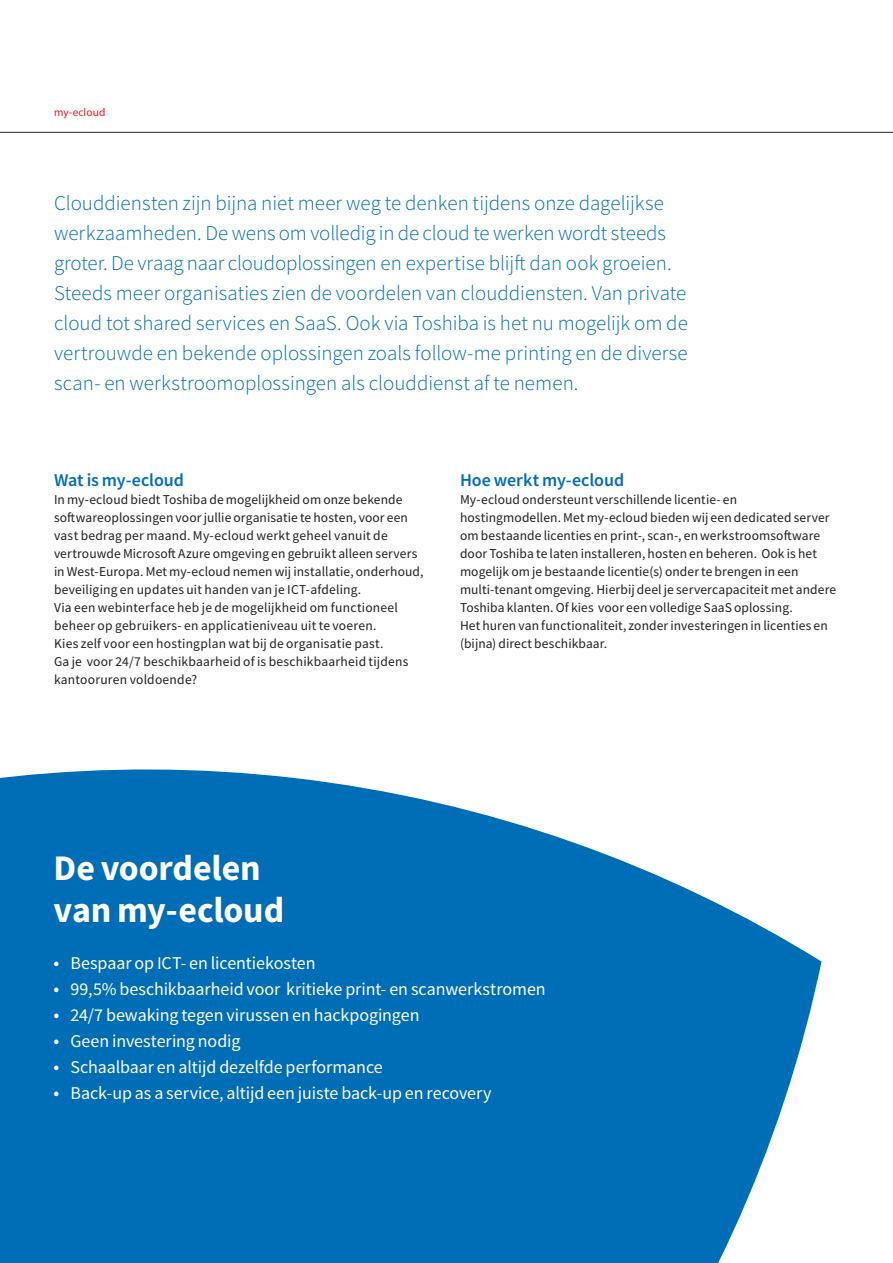
<style>
.page{position:relative;width:893px;height:1263px;background:#fff}
.page>*{position:absolute;margin:0;border:0;box-sizing:border-box;transform-origin:0 0}
.Headline_24pt{font:700 36px/42px "Toshiba Sans";letter-spacing:-.005em;color:#fff}
.QUOTE{font:300 21px/30px "Toshiba Sans";color:#006db7}
.t1{font:18px "Toshiba Sans";letter-spacing:-.005em;color:#fff}
.Continuous_text_9pt{font:500 18px "Toshiba Sans";color:#006db7}
.Sub_heading_level_1{font:500 18px "Toshiba Sans";letter-spacing:-.005em;color:#006db7}
.Continuous_text_9pt-2{font:13.5px/18px "Toshiba Sans";letter-spacing:.01em;color:#231f20}
.t2{font:11.25px "Myriad Pro";letter-spacing:.015em;color:#ee1d23}
.s1{font-size:19.5px}
</style>
<div class="page">
<hr style="left:0;top:132px;width:893px;height:1px;background:#231f20">
<svg style="left:0;top:769px;width:821px;height:494px;background:#2381c1"></svg>
<p class="t2" style="left:54px;top:105px;width:53px">my-ecloud</p>
<p class="QUOTE" style="left:54px;top:188px;width:635px">Clouddiensten zijn bijna niet meer weg te denken tijdens onze dagelijkse werkzaamheden. De wens om volledig in de cloud te werken wordt steeds groter. De vraag naar cloudoplossingen en expertise blijft dan ook groeien.<br>Steeds meer organisaties zien de voordelen van clouddiensten. Van private cloud tot shared services en SaaS. Ook via Toshiba is het nu mogelijk om de vertrouwde en bekende oplossingen zoals follow-me printing en de diverse scan- en werkstroomoplossingen als clouddienst af te nemen.</p>
<p class="Sub_heading_level_1" style="left:54px;top:468px;width:131px">Wat is my-ecloud</p>
<p class="Continuous_text_9pt-2" style="left:54px;top:490px;width:371px">In my-ecloud biedt Toshiba de mogelijkheid om onze bekende softwareoplossingen voor jullie organisatie te hosten, voor een vast bedrag per maand. My-ecloud werkt geheel vanuit de vertrouwde Microsoft Azure omgeving en gebruikt alleen servers in West-Europa. Met my-ecloud nemen wij installatie, onderhoud, beveiliging en updates uit handen van je ICT-afdeling.<br>Via een webinterface heb je de mogelijkheid om functioneel beheer op gebruikers- en applicatieniveau uit te voeren.<br>Kies zelf voor een hostingplan wat bij de organisatie past.<br>Ga je voor 24/7 beschikbaarheid of is beschikbaarheid tijdens kantooruren voldoende?</p>
<p class="Continuous_text_9pt" style="left:460px;top:468px;width:166px">Hoe werkt my-ecloud</p>
<p class="Continuous_text_9pt-2" style="left:460px;top:490px;width:378px">My-ecloud ondersteunt verschillende licentie- en hostingmodellen. Met my-ecloud bieden wij een dedicated server om bestaande licenties en print-, scan-, en werkstroomsoftware door Toshiba te laten installeren, hosten en beheren. Ook is het mogelijk om je bestaande licentie(s) onder te brengen in een multi-tenant omgeving. Hierbij deel je servercapaciteit met andere Toshiba klanten. Of kies voor een volledige SaaS oplossing.<br>Het huren van functionaliteit, zonder investeringen in licenties en (bijna) direct beschikbaar.</p>
<p class="Headline_24pt" style="left:54px;top:847px;width:232px">De voordelen van my-ecloud</p>
<p class="t1" style="left:54px;top:952px;width:264px"><span class="s1">•</span> Bespaar op ICT- en licentiekosten</p>
<p class="t1" style="left:54px;top:978px;width:494px"><span class="s1">•</span> 99,5% beschikbaarheid voor kritieke print- en scanwerkstromen</p>
<p class="t1" style="left:54px;top:1004px;width:367px"><span class="s1">•</span> 24/7 bewaking tegen virussen en hackpogingen</p>
<p class="t1" style="left:54px;top:1030px;width:188px"><span class="s1">•</span> Geen investering nodig</p>
<p class="t1" style="left:54px;top:1055px;width:331px"><span class="s1">•</span> Schaalbaar en altijd dezelfde performance</p>
<p class="t1" style="left:54px;top:1081px;width:440px"><span class="s1">•</span> Back-up as a service, altijd een juiste back-up en recovery</p>
</div>
